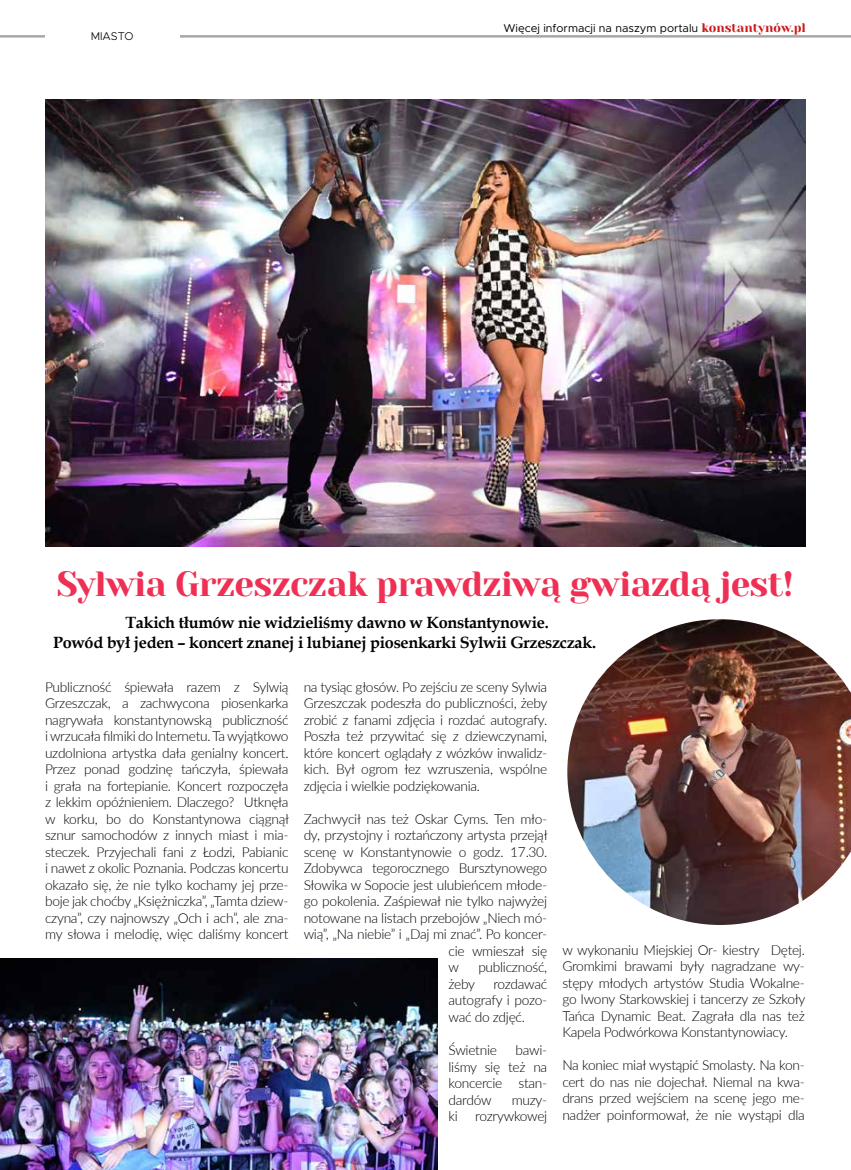
<style>
.page{position:relative;width:851px;height:1170px;background:#fff}
.page>*{position:absolute;margin:0;border:0;box-sizing:border-box;transform-origin:0 0}
.t1{font:35px "Yeseva One";letter-spacing:-.02em;color:#ef2f54}
.t2{font:700 16.25px/20px "Book Antiqua";letter-spacing:-.02em;color:#000}
.t3{font:300 13.75px/16.5px "Lato";letter-spacing:-.02em;color:#000;text-align:justify}
.t4{font:11.25px "Metropolis";color:#000}
.t5{font:300 11.25px "Metropolis";color:#000}
.s1{font-family:"Yeseva One";font-size:12.5px;color:#cd1719}
</style>
<div class="page">
<hr style="left:0;top:35px;width:850px;height:3px;background:#a8a8a7">
<img style="left:45px;top:99px;width:760px;height:447px">
<div style="left:45px;top:31px;width:134px;height:11px;background:#fff"></div>
<img style="left:0;top:958px;width:438px;height:211px">
<img style="left:567px;top:619px;width:283px;height:306px">
<p class="t5" style="left:91px;top:29px;width:44px">MIASTO</p>
<p class="t4" style="left:503px;top:21px;width:304px">Więcej informacji na naszym portalu <span class="s1">konstantynów.pl</span></p>
<h1 class="t1" style="left:57px;top:563px;width:738px">Sylwia Grzeszczak prawdziwą gwiazdą jest!</h1>
<p class="t2" style="left:53px;top:612px;width:544px;text-indent:72px">Takich tłumów nie widzieliśmy dawno w Konstantynowie.<br>Powód był jeden – koncert znanej i lubianej piosenkarki Sylwii Grzeszczak.</p>
<p class="t3" style="left:303px;top:678px;width:245px">na tysiąc głosów. Po zejściu ze sceny Sylwia Grzeszczak podeszła do publiczności, żeby zrobić z fanami zdjęcia i rozdać autografy.<br>Poszła też przywitać się z dziewczynami, które koncert oglądały z wózków inwalidz&shy;kich. Był ogrom łez wzruszenia, wspólne zdjęcia i wielkie podziękowania.</p>
<p class="t3" style="left:303px;top:810px;width:245px">Zachwycił nas też Oskar Cyms. Ten mło-</p>
<p class="t3" style="left:303px;top:826px;width:245px">dy, przystojny i roztańczony artysta przejął</p>
<p class="t3" style="left:303px;top:843px;width:245px">scenę w Konstantynowie o godz. 17.30.</p>
<p class="t3" style="left:303px;top:859px;width:245px">Zdobywca tegorocznego Bursztynowego</p>
<p class="t3" style="left:303px;top:876px;width:245px">Słowika w Sopocie jest ulubieńcem młode-</p>
<p class="t3" style="left:303px;top:892px;width:245px">go pokolenia. Zaśpiewał nie tylko najwyżej</p>
<p class="t3" style="left:303px;top:909px;width:245px">notowane na listach przebojów „Niech mó-</p>
<p class="t3" style="left:303px;top:925px;width:245px">wią”, „Na niebie” i „Daj mi znać”. Po koncer-</p>
<p class="t3" style="left:448px;top:942px;width:100px">cie wmieszał się</p>
<p class="t3" style="left:448px;top:958px;width:12px">w</p>
<p class="t3" style="left:478px;top:958px;width:70px">publiczność,</p>
<p class="t3" style="left:448px;top:975px;width:28px">żeby</p>
<p class="t3" style="left:45px;top:678px;width:245px">Publiczność śpiewała razem z Sylwią Grzeszczak, a zachwycona piosenkarka nagrywała konstantynowską publiczność i wrzucała filmiki do Internetu. Ta wyjątkowo uzdolniona artystka dała genialny koncert.<br>Przez ponad godzinę tańczyła, śpiewała i grała na fortepianie. Koncert rozpoczęła z lekkim opóźnieniem. Dlaczego? Utknęła w korku, bo do Konstantynowa ciągnął sznur samochodów z innych miast i mia&shy;steczek. Przyjechali fani z Łodzi, Pabianic i nawet z okolic Poznania. Podczas koncertu okazało się, że nie tylko kochamy jej prze&shy;boje jak choćby „Księżniczka”, „Tamta dziew&shy;czyna”, czy najnowszy „Och i ach”, ale zna&shy;my słowa i melodię, więc daliśmy koncert</p>
<p class="t3" style="left:562px;top:940px;width:244px">w wykonaniu Miejskiej Or- kiestry Dętej.<br>Gromkimi brawami były nagradzane wy&shy;stępy młodych artystów Studia Wokalne&shy;go Iwony Starkowskiej i tancerzy ze Szkoły Tańca Dynamic Beat. Zagrała dla nas też Kapela Podwórkowa Konstantynowiacy.</p>
<p class="t3" style="left:562px;top:1056px;width:244px">Na koniec miał wystąpić Smolasty. Na kon&shy;cert do nas nie dojechał. Niemal na kwa&shy;drans przed wejściem na scenę jego me&shy;nadżer poinformował, że nie wystąpi dla</p>
<p class="t3" style="left:448px;top:975px;width:100px;text-indent:45px">rozdawać autografy i pozo&shy;wać do zdjęć.</p>
<p class="t3" style="left:448px;top:1041px;width:50px">Świetnie</p>
<p class="t3" style="left:448px;top:1041px;width:100px;text-indent:67px">bawi&shy;liśmy się też na koncercie stan&shy;dardów</p>
<p class="t3" style="left:511px;top:1090px;width:37px">muzy-</p>
<p class="t3" style="left:448px;top:1107px;width:11px">ki</p>
<p class="t3" style="left:475px;top:1107px;width:73px">rozrywkowej</p>
</div>
